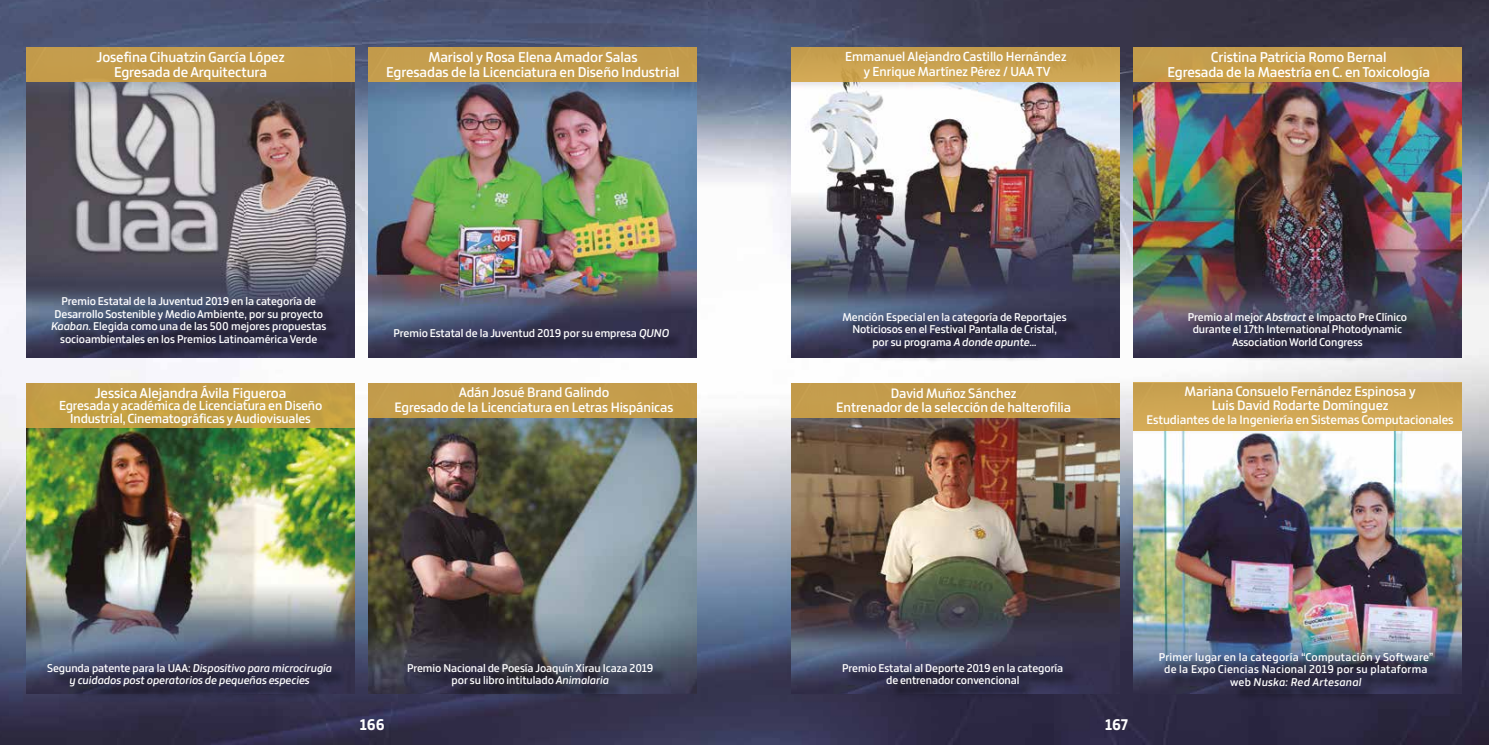
<style>
.page{position:relative;width:1489px;height:745px;background:#fff}
.page>*{position:absolute;margin:0;border:0;box-sizing:border-box;transform-origin:0 0}
.t1{font:800 16.25px "Bronkoh";letter-spacing:-.015em;color:#fff}
.t2{font:600 15px/15px "Bronkoh";letter-spacing:-.005em;color:#fff;text-align:center}
.t3{font:600 14.38px/13.8px "Bronkoh";letter-spacing:-.005em;color:#fff;text-align:center}
.t4{font:600 13.75px/12.5px "Bronkoh";letter-spacing:-.01em;color:#fff;text-align:center}
.t5{font:600 13.12px "Bronkoh";letter-spacing:-.005em;color:#fff}
.t6{font:600 11.88px/12.5px "Bronkoh";letter-spacing:-.005em;color:#fff;text-align:center}
.t7{font:600 11.88px/12.5px "Bronkoh";letter-spacing:.02em;color:#fff;text-align:center}
.t8{font:italic 600 11.88px/12.5px "Bronkoh";letter-spacing:-.005em;color:#fff;text-align:center}
.s1{font-style:italic}
.s2{font-style:normal}
</style>
<div class="page">
<img style="left:0;top:0;width:1488px;height:744px">
<img style="left:26px;top:82px;width:328px;height:275px">
<img style="left:26px;top:427px;width:328px;height:266px">
<img style="left:368px;top:82px;width:329px;height:275px">
<img style="left:368px;top:417px;width:329px;height:276px">
<div style="left:26px;top:382px;width:328px;height:45px;background:#c39e44"></div>
<div style="left:26px;top:47px;width:328px;height:35px;background:#c49b4b"></div>
<div style="left:368px;top:382px;width:329px;height:35px;background:#c49d4c"></div>
<div style="left:368px;top:47px;width:329px;height:35px;background:#c59d4d"></div>
<div style="left:50px;top:665px;width:297px;height:36px;background:#000;opacity:.75"></div>
<div style="left:54px;top:298px;width:287px;height:60px;background:#000;opacity:.75"></div>
<div style="left:410px;top:665px;width:258px;height:35px;background:#000;opacity:.75"></div>
<div style="left:396px;top:330px;width:288px;height:23px;background:#000;opacity:.75"></div>
<img style="left:791px;top:417px;width:328px;height:276px">
<img style="left:1133px;top:430px;width:328px;height:263px">
<div style="left:791px;top:382px;width:328px;height:35px;background:#c49c4c"></div>
<div style="left:1133px;top:382px;width:328px;height:48px;background:#cea553"></div>
<div style="left:844px;top:665px;width:233px;height:34px;background:#000;opacity:.75"></div>
<img style="left:1133px;top:82px;width:328px;height:275px">
<div style="left:1133px;top:47px;width:328px;height:35px;background:#c69d4c"></div>
<div style="left:1190px;top:314px;width:231px;height:49px;background:#000;opacity:.75"></div>
<div style="left:1161px;top:654px;width:286px;height:47px;background:#000;opacity:.75"></div>
<img style="left:791px;top:82px;width:328px;height:275px">
<div style="left:791px;top:47px;width:328px;height:35px;background:#c9a251"></div>
<div style="left:845px;top:314px;width:236px;height:49px;background:#000;opacity:.75"></div>
<p class="t2" style="left:97px;top:50px;width:189px">Josefina Cihuatzin García López<br>Egresada de Arquitectura</p>
<p class="t2" style="left:386px;top:50px;width:295px">Marisol y Rosa Elena Amador Salas<br>Egresadas de la Licenciatura en Diseño Industrial</p>
<p class="t6" style="left:51px;top:295px;width:277px">Premio Estatal de la Juventud 2019 en la categoría de Desarrollo Sostenible y Medio Ambiente, por su proyecto <span class="s1">Kaaban</span>. Elegida como una de las 500 mejores propuestas socioambientales en los Premios Latinoamérica Verde</p>
<p class="t2" style="left:95px;top:385px;width:193px">Jessica Alejandra Ávila Figueroa</p>
<p class="t4" style="left:59px;top:399px;width:265px">Egresada y académica de Licenciatura en Diseño<br>Industrial, Cinematográficas y Audiovisuales</p>
<p class="t6" style="left:393px;top:326px;width:277px">Premio Estatal de la Juventud 2019 por su empresa <span class="s1">QUNO</span></p>
<p class="t3" style="left:394px;top:385px;width:280px;line-height:15px">Adán Josué Brand Galindo<br>Egresado de la Licenciatura en Letras Hispánicas</p>
<p class="t4" style="left:845px;top:49px;width:223px;line-height:15px">Emmanuel Alejandro Castillo Hernández y Enrique Martínez Pérez / UAA TV</p>
<p class="t6" style="left:842px;top:311px;width:225px">Mención Especial en la categoría de Reportajes<br>Noticiosos en el Festival Pantalla de Cristal,<br>por su programa <span class="s1">A donde apunte…</span></p>
<p class="t2" style="left:1167px;top:50px;width:264px">Cristina Patricia Romo Bernal<br>Egresada de la Maestría en C. en Toxicología</p>
<p class="t6" style="left:1187px;top:311px;width:221px">Premio al mejor <span class="s1">Abstract</span> e Impacto Pre Clínico durante el 17th International Photodynamic<br>Association World Congress</p>
<p class="t3" style="left:836px;top:386px;width:236px">David Muñoz Sánchez<br>Entrenador de la selección de halterofilia</p>
<p class="t3" style="left:1184px;top:385px;width:232px">Mariana Consuelo Fernández Espinosa y<br>Luis David Rodarte Domínguez</p>
<p class="t5" style="left:1146px;top:412px;width:308px">Estudiantes de la Ingeniería en Sistemas Computacionales</p>
<p class="t8" style="left:47px;top:661px;width:286px"><span class="s2">Segunda patente para la UAA:</span> Dispositivo para microcirugía y cuidados post operatorios de pequeñas especies</p>
<p class="t6" style="left:407px;top:661px;width:248px">Premio Nacional de Poesía Joaquín Xirau Icaza 2019 por su libro intitulado <span class="s1">Animalaria</span></p>
<p class="t6" style="left:842px;top:661px;width:223px">Premio Estatal al Deporte 2019 en la categoría de entrenador convencional</p>
<h1 class="t1" style="left:360px;top:714px;width:26px">166</h1>
<h1 class="t1" style="left:1105px;top:714px;width:24px">167</h1>
<p class="t7" style="left:1158px;top:650px;width:276px">Primer lugar en la categoría “Computación y Software” de la Expo Ciencias Nacional 2019 por su plataforma web <span class="s1">Nuska: Red Artesanal</span></p>
</div>
